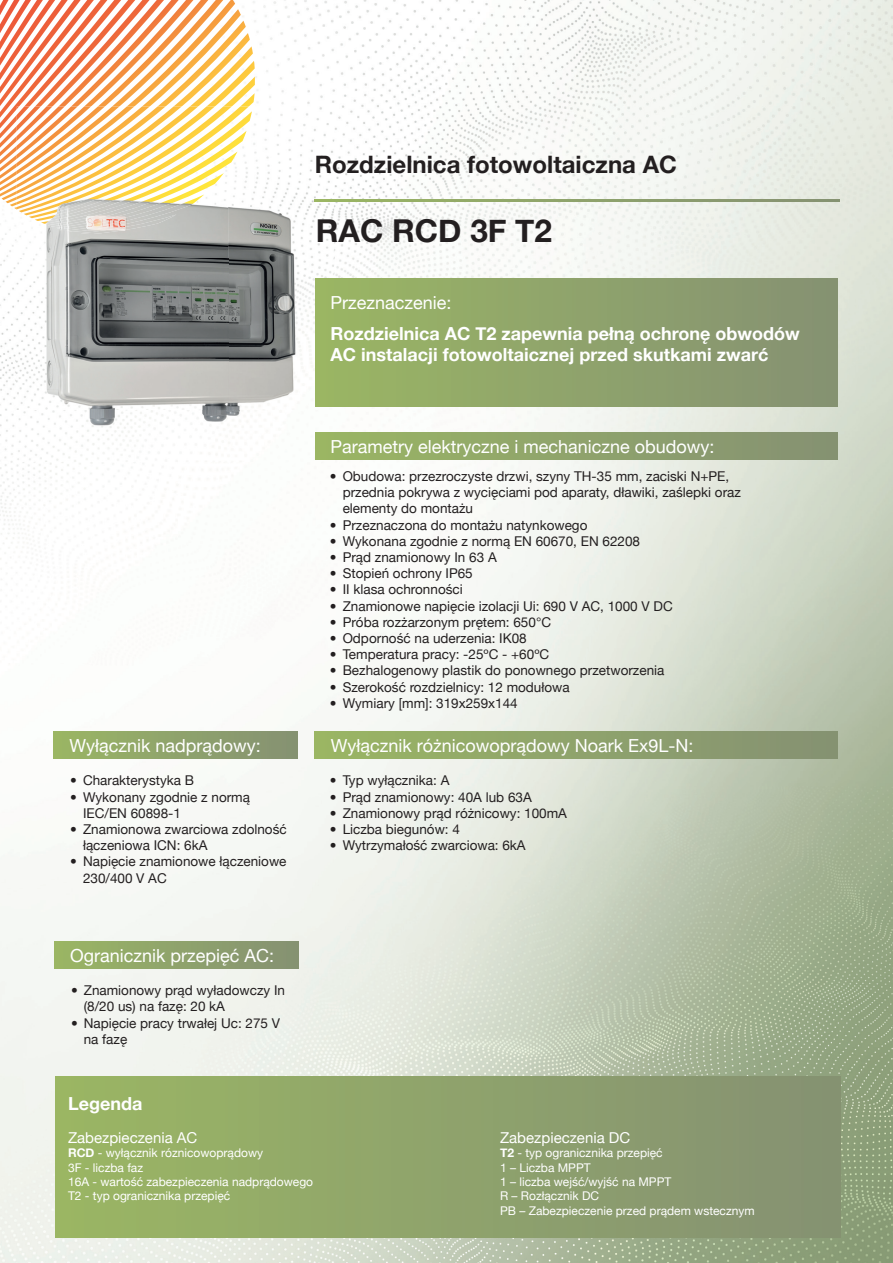
<style>
.page{position:relative;width:893px;height:1263px;background:#fff}
.page>*{position:absolute;margin:0;border:0;box-sizing:border-box;transform-origin:0 0}
.t1{font:700 31.5px "Helvetica Neue";color:#231f20}
.t2{font:700 24px "Helvetica Neue";color:#231f20}
.t3{font:18px "Helvetica Neue";color:#fff}
.t4{font:700 18px/21.6px "Helvetica Neue";color:#fff}
.t5{font:15px "Helvetica Neue";color:#fff}
.t6{font:13.5px/16.2px "Helvetica Neue";color:#231f20}
.t7{font:12px/14.4px "Helvetica Neue";color:#fff}
.s1{font-weight:700}
</style>
<div class="page">
<img style="left:0;top:0;width:893px;height:1263px">
<img style="left:17px;top:107px;width:317px;height:355px">
<svg style="left:0;top:0;width:255px;height:209px"></svg>
<img style="left:19px;top:107px;width:5px;height:105px">
<img style="left:24px;top:107px;width:5px;height:108px">
<img style="left:29px;top:107px;width:220px;height:111px">
<img style="left:35px;top:111px;width:217px;height:110px">
<img style="left:41px;top:131px;width:206px;height:93px">
<img style="left:48px;top:152px;width:190px;height:74px">
<img style="left:56px;top:173px;width:168px;height:56px">
<img style="left:66px;top:194px;width:138px;height:38px">
<img style="left:81px;top:214px;width:96px;height:20px">
<div style="left:315px;top:432px;width:523px;height:27px;background:linear-gradient(to right,#9ab664,#859173)"></div>
<div style="left:315px;top:731px;width:522px;height:28px;background:linear-gradient(to right,#9ab664,#859173)"></div>
<svg style="left:315px;top:200px;width:524px;height:1px"></svg>
<div style="left:315px;top:279px;width:523px;height:127px;background:linear-gradient(to right,#9ab664,#859173)"></div>
<div style="left:53px;top:731px;width:245px;height:28px;background:linear-gradient(to right,#9ab664,#859173)"></div>
<div style="left:54px;top:941px;width:244px;height:27px;background:linear-gradient(to right,#9ab664,#859173)"></div>
<div style="left:55px;top:1076px;width:785px;height:161px;background:linear-gradient(to right,#9ab664,#859173)"></div>
<h2 class="t2" style="left:315px;top:150px;width:364px">Rozdzielnica fotowoltaiczna AC</h2>
<h1 class="t1" style="left:316px;top:211px;width:238px">RAC RCD 3F T2</h1>
<h3 class="t3" style="left:331px;top:292px;width:122px">Przeznaczenie:</h3>
<h3 class="t4" style="left:331px;top:322px;width:471px">Rozdzielnica AC T2 zapewnia pełną ochronę obwodów<br>AC instalacji fotowoltaicznej przed skutkami zwarć</h3>
<h3 class="t3" style="left:331px;top:436px;width:386px">Parametry elektryczne i mechaniczne obudowy:</h3>
<h3 class="t3" style="left:70px;top:735px;width:193px">Wyłącznik nadprądowy:</h3>
<p class="t6" style="left:70px;top:772px;width:125px">• Charakterystyka B</p>
<p class="t6" style="left:83px;top:788px;width:169px;text-indent:-13px">• Wykonany zgodnie z normą<br>IEC/EN 60898-1</p>
<p class="t6" style="left:83px;top:821px;width:205px;text-indent:-13px">• Znamionowa zwarciowa zdolność łączeniowa ICN: 6kA</p>
<p class="t6" style="left:83px;top:853px;width:205px;text-indent:-13px">• Napięcie znamionowe łączeniowe<br>230/400 V AC</p>
<h3 class="t3" style="left:70px;top:944px;width:205px">Ogranicznik przepięć AC:</h3>
<p class="t6" style="left:84px;top:982px;width:203px;text-indent:-13px">• Znamionowy prąd wyładowczy In (8/20 us) na fazę: 20 kA</p>
<p class="t6" style="left:84px;top:1014px;width:198px;text-indent:-13px">• Napięcie pracy trwałej Uc: 275 V na fazę</p>
<p class="t6" style="left:343px;top:468px;width:400px;text-indent:-13px">• Obudowa: przezroczyste drzwi, szyny TH-35 mm, zaciski N+PE, przednia pokrywa z wycięciami pod aparaty, dławiki, zaślepki oraz elementy do montażu</p>
<p class="t6" style="left:330px;top:516px;width:259px">• Przeznaczona do montażu natynkowego</p>
<p class="t6" style="left:330px;top:533px;width:312px">• Wykonana zgodnie z normą EN 60670, EN 62208</p>
<p class="t6" style="left:330px;top:549px;width:168px">• Prąd znamionowy In 63 A</p>
<p class="t6" style="left:330px;top:565px;width:144px">• Stopień ochrony IP65</p>
<p class="t6" style="left:330px;top:581px;width:134px">• II klasa ochronności</p>
<p class="t6" style="left:330px;top:597px;width:344px">• Znamionowe napięcie izolacji Ui: 690 V AC, 1000 V DC</p>
<p class="t6" style="left:330px;top:614px;width:223px">• Próba rozżarzonym prętem: 650°C</p>
<p class="t6" style="left:330px;top:630px;width:198px">• Odporność na uderzenia: IK08</p>
<p class="t6" style="left:330px;top:646px;width:221px">• Temperatura pracy: -25ºC - +60ºC</p>
<p class="t6" style="left:330px;top:662px;width:336px">• Bezhalogenowy plastik do ponownego przetworzenia</p>
<p class="t6" style="left:330px;top:678px;width:241px">• Szerokość rozdzielnicy: 12 modułowa</p>
<p class="t6" style="left:330px;top:695px;width:189px">• Wymiary [mm]: 319x259x144</p>
<h3 class="t3" style="left:331px;top:735px;width:364px">Wyłącznik różnicowoprądowy Noark Ex9L-N:</h3>
<p class="t6" style="left:330px;top:772px;width:121px">• Typ wyłącznika: A</p>
<p class="t6" style="left:330px;top:788px;width:203px">• Prąd znamionowy: 40A lub 63A</p>
<p class="t6" style="left:330px;top:805px;width:239px">• Znamionowy prąd różnicowy: 100mA</p>
<p class="t6" style="left:330px;top:821px;width:132px">• Liczba biegunów: 4</p>
<p class="t6" style="left:330px;top:837px;width:197px">• Wytrzymałość zwarciowa: 6kA</p>
<h3 class="t4" style="left:68px;top:1093px;width:76px">Legenda</h3>
<p class="t5" style="left:68px;top:1128px;width:131px">Zabezpieczenia AC</p>
<p class="t5" style="left:500px;top:1128px;width:132px">Zabezpieczenia DC</p>
<p class="t7" style="left:68px;top:1145px;width:197px"><span class="s1">RCD</span> - wyłącznik róznicowoprądowy</p>
<p class="t7" style="left:500px;top:1145px;width:164px"><span class="s1">T2</span> - typ ogranicznika przepięć</p>
<p class="t7" style="left:68px;top:1160px;width:77px">3F - liczba faz</p>
<p class="t7" style="left:500px;top:1160px;width:92px">1 – Liczba MPPT</p>
<p class="t7" style="left:68px;top:1174px;width:247px">16A - wartość zabezpieczenia nadprądowego</p>
<p class="t7" style="left:500px;top:1174px;width:173px">1 – liczba wejść/wyjść na MPPT</p>
<p class="t7" style="left:68px;top:1189px;width:164px">T2 - typ ogranicznika przepięć</p>
<p class="t7" style="left:500px;top:1189px;width:256px">R – Rozłącznik DC<br>PB – Zabezpieczenie przed prądem wstecznym</p>
</div>
